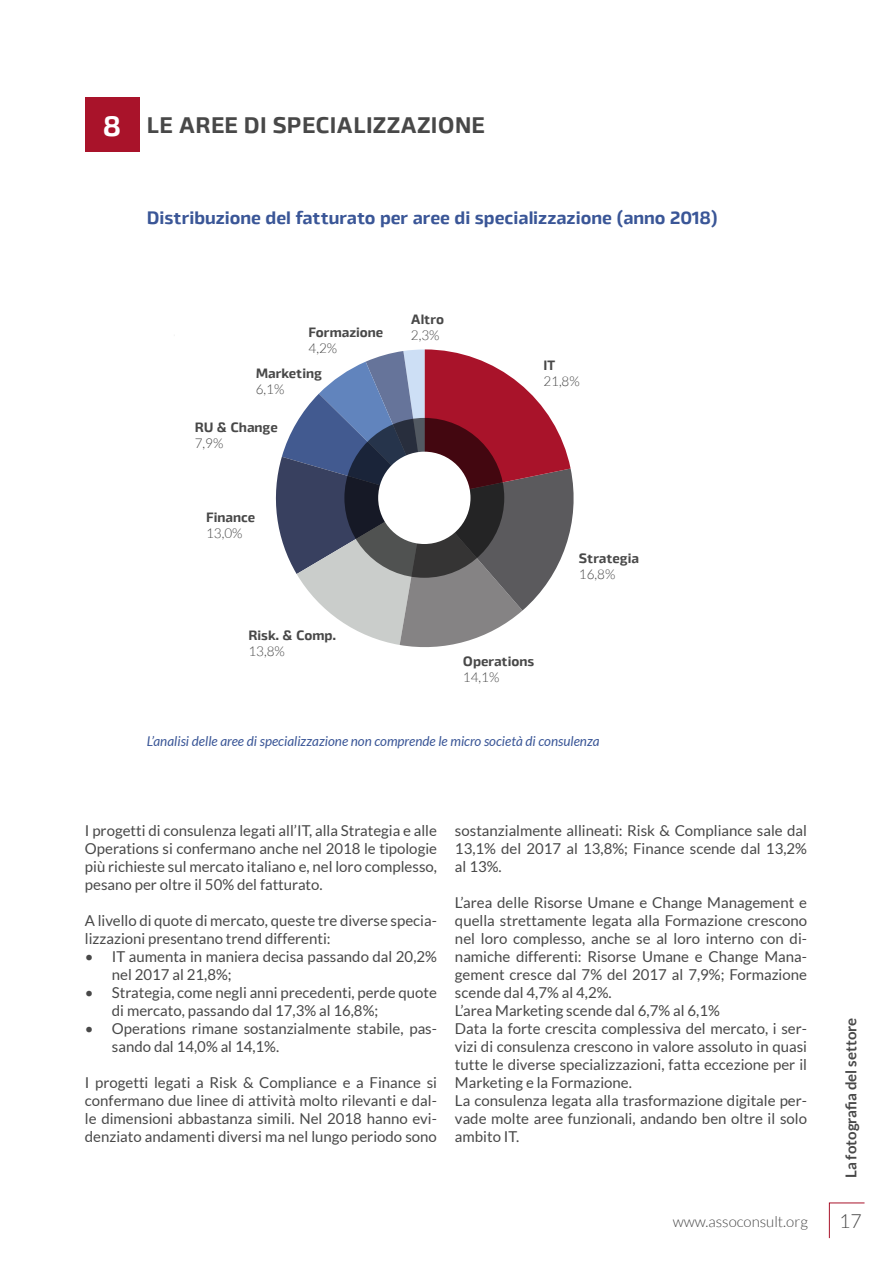
<style>
.page{position:relative;width:893px;height:1263px;background:#fff}
.page>*{position:absolute;margin:0;border:0;box-sizing:border-box;transform-origin:0 0}
.t1{font:700 22.5px "Byker";letter-spacing:.01em;color:#484848}
.t2{font:300 19.5px "Lato";color:#484848}
.t3{font:700 18px "Byker";color:#3a5697}
.t4{font:15px/18px "Lato";color:#484848}
.t5{font:700 15px "Lato";color:#484848}
.t6{font:300 15px "Lato";color:#484848}
.t7{font:italic 13.5px "Lato";color:#3a5697}
.t8{font:700 13.5px "Byker";color:#484848}
.t9{font:300 13.5px "Lato";color:#484848}
.s1{font-size:28.5px;color:#fff}
</style>
<div class="page">
<div style="left:85px;top:98px;width:54px;height:54px;background:#a9132a"></div>
<svg style="left:275px;top:349px;width:299px;height:298px"></svg>
<svg style="left:344px;top:418px;width:160px;height:160px;background:#332930"></svg>
<div style="left:378px;top:452px;width:92px;height:92px;background:#fff;border-radius:50%"></div>
<svg style="left:829px;top:1202px;width:36px;height:37px"></svg>
<h1 class="t1" style="left:103px;top:107px;width:384px"><span class="s1">8</span> LE AREE DI SPECIALIZZAZIONE</h1>
<p class="t3" style="left:147px;top:203px;width:573px">Distribuzione del fatturato per aree di specializzazione (anno 2018)</p>
<p class="t8" style="left:411px;top:308px;width:35px">Altro</p>
<p class="t8" style="left:309px;top:321px;width:76px">Formazione</p>
<p class="t9" style="left:411px;top:328px;width:30px">2,3%</p>
<p class="t9" style="left:309px;top:341px;width:30px">4,2%</p>
<p class="t8" style="left:256px;top:362px;width:68px">Marketing</p>
<p class="t9" style="left:256px;top:382px;width:30px">6,1%</p>
<p class="t8" style="left:195px;top:416px;width:84px">RU &amp; Change</p>
<p class="t9" style="left:195px;top:436px;width:30px">7,9%</p>
<p class="t8" style="left:543px;top:354px;width:14px">IT</p>
<p class="t9" style="left:543px;top:374px;width:38px">21,8%</p>
<p class="t8" style="left:206px;top:506px;width:51px">Finance</p>
<p class="t9" style="left:206px;top:526px;width:38px">13,0%</p>
<p class="t8" style="left:248px;top:624px;width:89px">Risk. &amp; Comp.</p>
<p class="t9" style="left:248px;top:644px;width:38px">13,8%</p>
<p class="t8" style="left:463px;top:650px;width:73px">Operations</p>
<p class="t9" style="left:463px;top:670px;width:38px">14,1%</p>
<p class="t8" style="left:579px;top:547px;width:62px">Strategia</p>
<p class="t9" style="left:579px;top:567px;width:38px">16,8%</p>
<p class="t7" style="left:147px;top:733px;width:454px">L’analisi delle aree di specializzazione non comprende le micro società di consulenza</p>
<p class="t4" style="left:85px;top:821px;width:354px;text-align:justify">I progetti di consulenza legati all’IT, alla Strategia e alle Operations si confermano anche nel 2018 le tipologie più richieste sul mercato italiano e, nel loro complesso, pesano per oltre il 50% del fatturato.</p>
<p class="t4" style="left:85px;top:911px;width:353px">A livello di quote di mercato, queste tre diverse specia&shy;lizzazioni presentano trend differenti:</p>
<p class="t4" style="left:112px;top:947px;width:327px;text-indent:-27px">• IT aumenta in maniera decisa passando dal 20,2% nel 2017 al 21,8%;</p>
<p class="t4" style="left:112px;top:983px;width:327px;text-indent:-27px">• Strategia, come negli anni precedenti, perde quote di mercato, passando dal 17,3% al 16,8%;</p>
<p class="t4" style="left:112px;top:1019px;width:327px;text-indent:-27px">• Operations rimane sostanzialmente stabile, pas&shy;sando dal 14,0% al 14,1%.</p>
<p class="t4" style="left:85px;top:1073px;width:354px;text-align:justify">I progetti legati a Risk &amp; Compliance e a Finance si confermano due linee di attività molto rilevanti e dal&shy;le dimensioni abbastanza simili. Nel 2018 hanno evi&shy;denziato andamenti diversi ma nel lungo periodo sono</p>
<p class="t4" style="left:455px;top:821px;width:354px;text-align:justify">sostanzialmente allineati: Risk &amp; Compliance sale dal 13,1% del 2017 al 13,8%; Finance scende dal 13,2% al 13%.</p>
<p class="t4" style="left:455px;top:893px;width:354px">L’area delle Risorse Umane e Change Management e quella strettamente legata alla Formazione crescono nel loro complesso, anche se al loro interno con di&shy;namiche differenti: Risorse Umane e Change Mana&shy;gement cresce dal 7% del 2017 al 7,9%; Formazione scende dal 4,7% al 4,2%.<br>L’area Marketing scende dal 6,7% al 6,1%<br>Data la forte crescita complessiva del mercato, i ser&shy;vizi di consulenza crescono in valore assoluto in quasi tutte le diverse specializzazioni, fatta eccezione per il Marketing e la Formazione.<br>La consulenza legata alla trasformazione digitale per&shy;vade molte aree funzionali, andando ben oltre il solo ambito IT.</p>
<p class="t6" style="left:673px;top:1213px;width:137px">www.assoconsult.org</p>
<p class="t5" style="left:842px;top:1178px;width:162px;rotate:-90deg">La fotografia del settore</p>
<h2 class="t2" style="left:839px;top:1211px;width:24px">17</h2>
</div>
